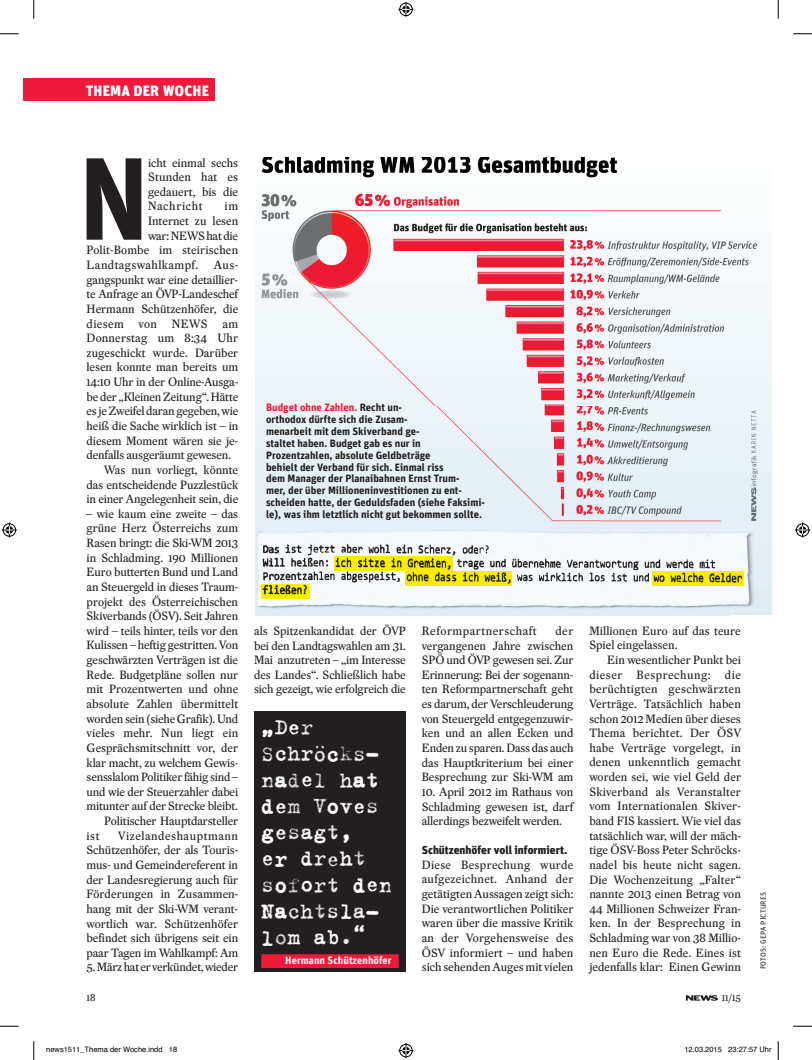
<style>
.page{position:relative;width:812px;height:1060px;background:#fff}
.page>*{position:absolute;margin:0;border:0;box-sizing:border-box;transform-origin:0 0}
.t1{font:700 117px "Unit OT";color:#231f20}
.t2{font:800 23.75px/26.2px "Trixie HD Pro";color:#fff}
.t3{font:900 15px "Unit OT";letter-spacing:.01em;color:#fff}
.t4{font:11.75px/14.6px "Eudald News";letter-spacing:-.01em;color:#231f20;text-align:justify}
.t5{font:11.75px "Eudald News";letter-spacing:.01em;color:#231f20}
.t6{font:11.75px "Eudald News";letter-spacing:.015em;color:#231f20}
.t7{font:11.75px "Eudald News";letter-spacing:.045em;color:#231f20}
.t8{font:11.75px "Eudald News";letter-spacing:.03em;color:#231f20}
.t9{font:900 11.5px "Unit OT";color:#231f20}
.t10{font:700 10.62px/11.9px "Unit OT";color:#231f20}
.t11{font:700 10.62px "Unit OT";color:#fff}
.t12{font:10px "Eudald News";color:#231f20}
.t13{font:7.5px "Helvetica";color:#000}
.t14{font:7.5px "Unit OT";letter-spacing:.015em;color:#231f20}
.s1{color:#ed1a3a}
</style>
<div class="page">
<svg style="left:686px;top:995px;width:32px;height:5px"></svg>
<img style="left:255px;top:157px;width:344px;height:372px">
<img style="left:599px;top:157px;width:173px;height:374px">
<img style="left:255px;top:529px;width:508px;height:82px">
<img style="left:258px;top:534px;width:501px;height:67px">
<div style="left:254px;top:711px;width:152px;height:260px;background:#231f20"></div>
<div style="left:261px;top:954px;width:138px;height:14px;background:#ed1a3a"></div>
<img style="left:335px;top:556px;width:118px;height:14px">
<img style="left:652px;top:571px;width:91px;height:14px">
<img style="left:406px;top:571px;width:106px;height:14px">
<img style="left:262px;top:584px;width:48px;height:14px">
<div style="left:23px;top:79px;width:191px;height:22px;background:#ed1a3a"></div>
<svg style="left:0;top:33px;width:19px;height:2px"></svg>
<svg style="left:793px;top:33px;width:19px;height:2px"></svg>
<svg style="left:0;top:1025px;width:19px;height:2px"></svg>
<svg style="left:793px;top:1025px;width:19px;height:2px"></svg>
<svg style="left:33px;top:0;width:2px;height:19px"></svg>
<svg style="left:33px;top:1041px;width:2px;height:19px"></svg>
<svg style="left:777px;top:0;width:2px;height:19px"></svg>
<svg style="left:398px;top:2px;width:15px;height:15px"></svg>
<svg style="left:398px;top:1043px;width:15px;height:15px"></svg>
<svg style="left:2px;top:522px;width:15px;height:15px"></svg>
<svg style="left:795px;top:522px;width:15px;height:15px"></svg>
<svg style="left:777px;top:1041px;width:2px;height:19px"></svg>
<p class="t3" style="left:86px;top:81px;width:125px">THEMA DER WOCHE</p>
<h1 class="t1" style="left:78px;top:123px;width:73px">N</h1>
<p class="t4" style="left:148px;top:155px;width:92px">icht einmal sechs Stunden hat es gedauert, bis die Nachricht</p>
<p class="t4" style="left:224px;top:199px;width:15px">im</p>
<p class="t4" style="left:148px;top:213px;width:92px">Internet zu lesen</p>
<p class="t4" style="left:148px;top:228px;width:92px">war: NEWS hat die</p>
<p class="t5" style="left:87px;top:242px;width:153px">Polit-Bombe im steirischen</p>
<p class="t8" style="left:87px;top:256px;width:113px">Landtagswahlkampf.</p>
<p class="t4" style="left:87px;top:257px;width:153px;text-indent:127px">Aus&shy;gangspunkt war eine detaillier&shy;te Anfrage an ÖVP-Landeschef Hermann Schützenhöfer, die diesem</p>
<p class="t4" style="left:139px;top:316px;width:20px">von</p>
<p class="t4" style="left:172px;top:316px;width:37px">NEWS</p>
<p class="t4" style="left:222px;top:316px;width:17px">am</p>
<p class="t6" style="left:87px;top:330px;width:153px">Donnerstag um 8:34 Uhr</p>
<p class="t4" style="left:87px;top:345px;width:153px">zugeschickt wurde. Darüber</p>
<p class="t4" style="left:87px;top:360px;width:153px">lesen konnte man bereits um</p>
<p class="t4" style="left:87px;top:374px;width:153px">14:10 Uhr in der Online-Ausga-</p>
<p class="t4" style="left:87px;top:389px;width:153px">be der „Kleinen Zeitung“. Hätte</p>
<p class="t4" style="left:87px;top:404px;width:153px">es je Zweifel daran gegeben, wie</p>
<p class="t4" style="left:87px;top:418px;width:153px">heiß die Sache wirklich ist – in</p>
<p class="t4" style="left:87px;top:433px;width:153px">diesem Moment wären sie je-</p>
<p class="t4" style="left:87px;top:447px;width:146px">denfalls ausgeräumt gewesen.</p>
<p class="t4" style="left:104px;top:462px;width:135px">Was nun vorliegt, könnte</p>
<p class="t4" style="left:87px;top:477px;width:153px">das entscheidende Puzzlestück</p>
<p class="t4" style="left:87px;top:491px;width:153px">in einer Angelegenheit sein, die</p>
<p class="t4" style="left:87px;top:506px;width:153px">– wie kaum eine zweite – das</p>
<p class="t4" style="left:87px;top:521px;width:153px">grüne Herz Österreichs zum</p>
<p class="t4" style="left:87px;top:535px;width:153px">Rasen bringt: die Ski-WM 2013</p>
<p class="t4" style="left:87px;top:550px;width:153px">in Schladming. 190 Millionen</p>
<p class="t4" style="left:87px;top:564px;width:153px">Euro butterten Bund und Land</p>
<p class="t4" style="left:87px;top:579px;width:153px">an Steuergeld in dieses Traum-</p>
<p class="t4" style="left:87px;top:594px;width:153px">projekt des Österreichischen</p>
<p class="t4" style="left:87px;top:608px;width:153px">Skiverbands (ÖSV). Seit Jahren</p>
<p class="t4" style="left:87px;top:623px;width:153px">wird – teils hinter, teils vor den</p>
<p class="t4" style="left:87px;top:638px;width:153px">Kulissen – heftig gestritten. Von</p>
<p class="t4" style="left:87px;top:652px;width:153px">geschwärzten Verträgen ist die</p>
<p class="t4" style="left:87px;top:667px;width:153px">Rede. Budgetpläne sollen nur</p>
<p class="t4" style="left:87px;top:682px;width:153px">mit Prozentwerten und ohne</p>
<p class="t4" style="left:87px;top:696px;width:153px">absolute Zahlen übermittelt</p>
<p class="t4" style="left:87px;top:711px;width:153px">worden sein (siehe Grafik). Und</p>
<p class="t5" style="left:87px;top:725px;width:153px">vieles mehr. Nun liegt ein</p>
<p class="t4" style="left:87px;top:740px;width:153px">Gesprächsmitschnitt vor, der</p>
<p class="t4" style="left:87px;top:755px;width:153px">klar macht, zu welchem Gewis-</p>
<p class="t4" style="left:87px;top:769px;width:153px">sensslalom Politiker fähig sind –</p>
<p class="t4" style="left:87px;top:784px;width:153px">und wie der Steuerzahler dabei</p>
<p class="t4" style="left:87px;top:799px;width:153px">mitunter auf der Strecke bleibt.</p>
<p class="t4" style="left:104px;top:813px;width:135px">Politischer Hauptdarsteller</p>
<p class="t4" style="left:87px;top:828px;width:14px">ist</p>
<p class="t4" style="left:87px;top:828px;width:153px;text-indent:32px">Vizelandeshauptmann Schützenhöfer, der als Touris&shy;mus- und Gemeindereferent in der Landesregierung auch für Förderungen in Zusammen&shy;hang mit der Ski-WM verant&shy;wortlich war. Schützenhöfer befindet sich übrigens seit ein paar Tagen im Wahlkampf: Am</p>
<p class="t4" style="left:87px;top:959px;width:153px">5. März hat er verkündet, wieder</p>
<p class="t10" style="left:266px;top:401px;width:220px"><span class="s1">Budget ohne Zahlen.</span> Recht un-<br>orthodox dürfte sich die Zusam-<br>menarbeit mit dem Skiverband ge-<br>staltet haben. Budget gab es nur in Prozentzahlen, absolute Geldbeträge<br>behielt der Verband für sich. Einmal riss<br>dem Manager der Planaibahnen Ernst Trum-<br>mer, der über Millioneninvestitionen zu ent&shy;scheiden hatte, der Geduldsfaden (siehe Faksimi&shy;le), was ihm letztlich nicht gut bekommen sollte.</p>
<p class="t4" style="left:254px;top:623px;width:153px">als Spitzenkandidat der ÖVP bei den Landtagswahlen am 31.<br>Mai anzutreten – „im Interesse des Landes“. Schließlich habe sich gezeigt, wie erfolgreich die</p>
<p class="t7" style="left:422px;top:622px;width:117px">Reformpartnerschaft</p>
<p class="t4" style="left:422px;top:623px;width:153px;text-indent:134px">der vergangenen Jahre zwischen SPÖ und ÖVP gewesen sei. Zur Erinnerung: Bei der sogenann&shy;ten Reformpartnerschaft geht es darum, der Verschleuderung von Steuergeld entgegenzuwir&shy;ken und an allen Ecken und Enden zu sparen. Dass das auch das Hauptkriterium bei einer Besprechung zur Ski-WM am</p>
<p class="t4" style="left:422px;top:784px;width:153px">10. April 2012 im Rathaus von Schladming gewesen ist, darf allerdings bezweifelt werden.</p>
<p class="t9" style="left:422px;top:842px;width:147px">Schützenhöfer voll informiert.</p>
<p class="t4" style="left:422px;top:857px;width:153px">Diese Besprechung wurde aufgezeichnet. Anhand der getätigten Aussagen zeigt sich:<br>Die verantwortlichen Politiker waren über die massive Kritik an der Vorgehensweise des ÖSV informiert – und haben sich sehenden Auges mit vielen</p>
<h2 class="t2" style="left:261px;top:713px;width:132px">„Der<br>Schröcks&shy;nadel hat dem Voves gesagt,<br>er dreht sofort den<br>Nachtsla&shy;lom ab.“</h2>
<p class="t11" style="left:285px;top:953px;width:108px">Hermann Schützenhöfer</p>
<p class="t4" style="left:589px;top:623px;width:153px">Millionen Euro auf das teure<br>Spiel eingelassen.</p>
<p class="t4" style="left:589px;top:652px;width:153px;text-indent:18px">Ein wesentlicher Punkt bei dieser Besprechung: die berüchtigten geschwärzten Verträge. Tatsächlich haben schon 2012 Medien über dieses Thema berichtet. Der ÖSV habe Verträge vorgelegt, in denen unkenntlich gemacht worden sei, wie viel Geld der Skiverband als Veranstalter vom Internationalen Skiver&shy;band FIS kassiert. Wie viel das tatsächlich war, will der mäch&shy;tige ÖSV-Boss Peter Schröcks&shy;nadel bis heute nicht sagen.<br>Die Wochenzeitung „Falter“ nannte 2013 einen Betrag von 44 Millionen Schweizer Fran&shy;ken. In der Besprechung in Schladming war von 38 Millio&shy;nen Euro die Rede. Eines ist jedenfalls klar: Einen Gewinn</p>
<p class="t12" style="left:87px;top:990px;width:10px">18</p>
<p class="t12" style="left:721px;top:990px;width:21px">11/15</p>
<p class="t14" style="left:758px;top:969px;width:79px;rotate:-90deg">FOTOS: GEPA PICTURES</p>
<p class="t13" style="left:46px;top:1044px;width:132px">news1511_Thema der Woche.indd 18</p>
<p class="t13" style="left:684px;top:1044px;width:89px">12.03.2015 23:27:57 Uhr</p>
</div>
